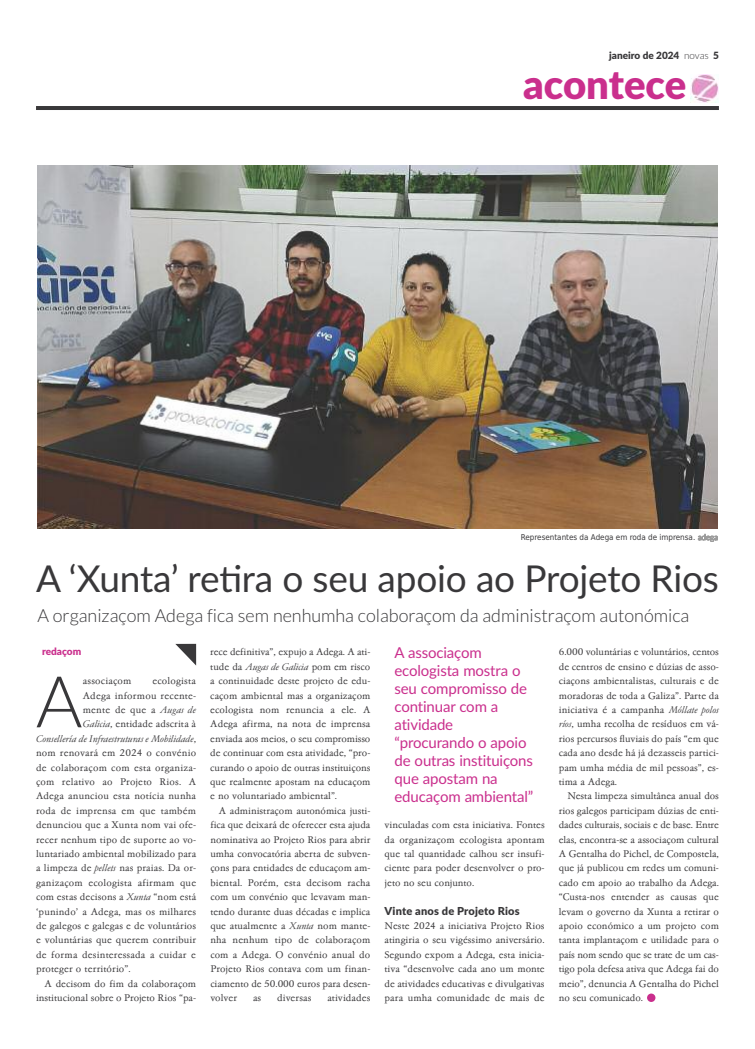
<style>
.page{position:relative;width:755px;height:1049px;background:#fff}
.page>*{position:absolute;margin:0;border:0;box-sizing:border-box;transform-origin:0 0}
.t1{font:300 71.5px "Lato";color:#39383a}
.t2{font:900 40px "Lato";letter-spacing:-.005em;color:#ca2f8d}
.t3{font:37px "Lato";letter-spacing:-.005em;color:#39383a}
.t4{font:300 18px "Lato";color:#39383a}
.t5{font:15px/18px "Lato";letter-spacing:-.01em;color:#ca2f8d}
.t6{font:900 11px "Lato";letter-spacing:.015em;color:#39383a}
.t7{font:300 10px/14.4px "Garamond No 4 TOT";letter-spacing:.01em;color:#39383a;text-align:justify}
.t8{font:italic 300 10px "Garamond No 4 TOT";letter-spacing:.005em;color:#39383a}
.t9{font:900 10px "Lato";color:#39383a}
.t10{font:900 10px "Lato";color:#ca2f8d}
.t11{font:8px "DejaVu Sans Condensed";color:#39383a}
.s1{font-weight:300}
.s2{font-family:"Lato";font-weight:300;color:#9c9c9c}
.s3{font-style:italic}
.s4{font-style:normal}
</style>
<div class="page">
<img style="left:690px;top:74px;width:28px;height:29px">
<hr style="left:36px;top:106px;width:682px;height:4px;background:#39383a">
<img style="left:38px;top:166px;width:679px;height:363px">
<svg style="left:175px;top:644px;width:21px;height:21px"></svg>
<svg style="left:646px;top:993px;width:9px;height:9px"></svg>
<p class="t9" style="left:608px;top:50px;width:111px">janeiro de 2024 <span class="s1">novas</span> 5</p>
<h2 class="t2" style="left:522px;top:62px;width:164px">acontece</h2>
<p class="t11" style="left:520px;top:533px;width:198px">Representantes da Adega em roda de imprensa. <span class="s2">adega</span></p>
<h3 class="t3" style="left:36px;top:558px;width:684px">A ‘Xunta’ retira o seu apoio ao Projeto Rios</h3>
<h3 class="t4" style="left:37px;top:605px;width:653px">A organizaçom Adega fica sem nenhumha colaboraçom da administraçom autonómica</h3>
<p class="t10" style="left:42px;top:645px;width:41px">redaçom</p>
<h3 class="t5" style="left:394px;top:644px;width:140px">A associaçom ecologista mostra o seu compromisso de continuar com a atividade “procurando o apoio de outras instituiçons que apostam na educaçom ambiental”</h3>
<p class="t7" style="left:210px;top:645px;width:161px">rece definitiva”, expujo a Adega. A ati&shy;tude da <span class="s3">Augas de Galicia</span> pom em risco a continuidade deste projeto de edu&shy;caçom ambiental mas a organizaçom ecologista nom renuncia a ele. A Adega afirma, na nota de imprensa enviada aos meios, o seu compromisso de continuar com esta atividade, “pro&shy;curando o apoio de outras instituiçons que realmente apostam na educaçom e no voluntariado ambiental”.</p>
<p class="t7" style="left:210px;top:803px;width:161px;text-indent:8px">A administraçom autonómica justi&shy;fica que deixará de oferecer esta ajuda nominativa ao Projeto Rios para abrir umha convocatória aberta de subven&shy;çons para entidades de educaçom am&shy;biental. Porém, esta decisom racha com um convénio que levavam man&shy;tendo durante duas décadas e implica que atualmente a <span class="s3">Xunta</span> nom mante&shy;nha nenhum tipo de colaboraçom com a Adega. O convénio anual do Projeto Rios contava com um finan&shy;ciamento de 50.000 euros para desen&shy;volver</p>
<p class="t7" style="left:558px;top:645px;width:161px">6.000 voluntárias e voluntários, centos de centros de ensino e dúzias de asso&shy;ciaçons ambientalistas, culturais e de moradoras de toda a Galiza”. Parte da iniciativa é a campanha <span class="s3">Móllate polos ríos</span>, umha recolha de resíduos em vá&shy;rios percursos fluviais do país “em que cada ano desde há já dezasseis partici&shy;pam umha média de mil pessoas”, es&shy;tima a Adega.</p>
<p class="t7" style="left:558px;top:789px;width:161px;text-indent:9px">Nesta limpeza simultânea anual dos rios galegos participam dúzias de enti&shy;dades culturais, sociais e de base. Entre elas, encontra-se a associaçom cultural A Gentalha do Pichel, de Compostela, que já publicou em redes um comuni&shy;cado em apoio ao trabalho da Adega. “Custa-nos entender as causas que levam o governo da Xunta a retirar o apoio económico a um projeto com tanta implantaçom e utilidade para o país nom sendo que se trate de um cas&shy;tigo pola defesa ativa que Adega fai do meio”, denuncia A Gentalha do Pichel no seu comunicado.</p>
<h1 class="t1" style="left:36px;top:661px;width:48px">A</h1>
<p class="t7" style="left:83px;top:673px;width:50px">associaçom</p>
<p class="t7" style="left:152px;top:673px;width:45px">ecologista</p>
<p class="t7" style="left:83px;top:688px;width:115px">Adega informou recente-</p>
<p class="t7" style="left:83px;top:702px;width:115px">mente de que a <span class="s3">Augas de</span></p>
<p class="t7" style="left:83px;top:717px;width:115px"><span class="s3">Galicia</span>, entidade adscrita à</p>
<p class="t8" style="left:36px;top:732px;width:161px">Consellería de Infraestruturas e Mobilidade<span class="s4">,</span></p>
<p class="t7" style="left:36px;top:745px;width:161px">nom renovará em 2024 o convénio</p>
<p class="t7" style="left:36px;top:760px;width:161px">de colaboraçom com esta organiza-</p>
<p class="t7" style="left:36px;top:774px;width:161px">çom relativo ao Projeto Rios. A</p>
<p class="t7" style="left:36px;top:789px;width:161px">Adega anunciou esta notícia nunha</p>
<p class="t7" style="left:36px;top:803px;width:161px">roda de imprensa em que também</p>
<p class="t7" style="left:36px;top:817px;width:161px">denunciou que a Xunta nom vai ofe-</p>
<p class="t7" style="left:36px;top:832px;width:161px">recer nenhum tipo de suporte ao vo-</p>
<p class="t7" style="left:36px;top:846px;width:161px">luntariado ambiental mobilizado para</p>
<p class="t7" style="left:36px;top:861px;width:161px">a limpeza de <span class="s3">pellets</span> nas praias. Da or-</p>
<p class="t7" style="left:36px;top:875px;width:161px">ganizaçom ecologista afirmam que</p>
<p class="t7" style="left:36px;top:889px;width:161px">com estas decisons a <span class="s3">Xunta</span> “nom está</p>
<p class="t7" style="left:36px;top:904px;width:161px">‘punindo’ a Adega, mas os milhares</p>
<p class="t7" style="left:36px;top:918px;width:161px">de galegos e galegas e de voluntários</p>
<p class="t7" style="left:36px;top:933px;width:161px">e voluntárias que querem contribuir</p>
<p class="t7" style="left:36px;top:947px;width:161px">de forma desinteressada a cuidar e</p>
<p class="t7" style="left:36px;top:961px;width:96px">proteger o território”.</p>
<p class="t7" style="left:45px;top:976px;width:153px">A decisom do fim da colaboraçom</p>
<p class="t7" style="left:36px;top:990px;width:161px">institucional sobre o Projeto Rios “pa-</p>
<p class="t7" style="left:384px;top:817px;width:161px">vinculadas com esta iniciativa. Fontes da organizaçom ecologista apontam que tal quantidade calhou ser insufi&shy;ciente para poder desenvolver o pro&shy;jeto no seu conjunto.</p>
<p class="t6" style="left:384px;top:904px;width:136px">Vinte anos de Projeto Rios</p>
<p class="t7" style="left:384px;top:918px;width:161px">Neste 2024 a iniciativa Projeto Rios atingiria o seu vigéssimo aniversário.<br>Segundo expom a Adega, esta inicia&shy;tiva “desenvolve cada ano um monte de atividades educativas e divulgativas para umha comunidade de mais de</p>
<p class="t7" style="left:253px;top:990px;width:10px">as</p>
<p class="t7" style="left:277px;top:990px;width:36px">diversas</p>
<p class="t7" style="left:327px;top:990px;width:45px">atividades</p>
</div>
